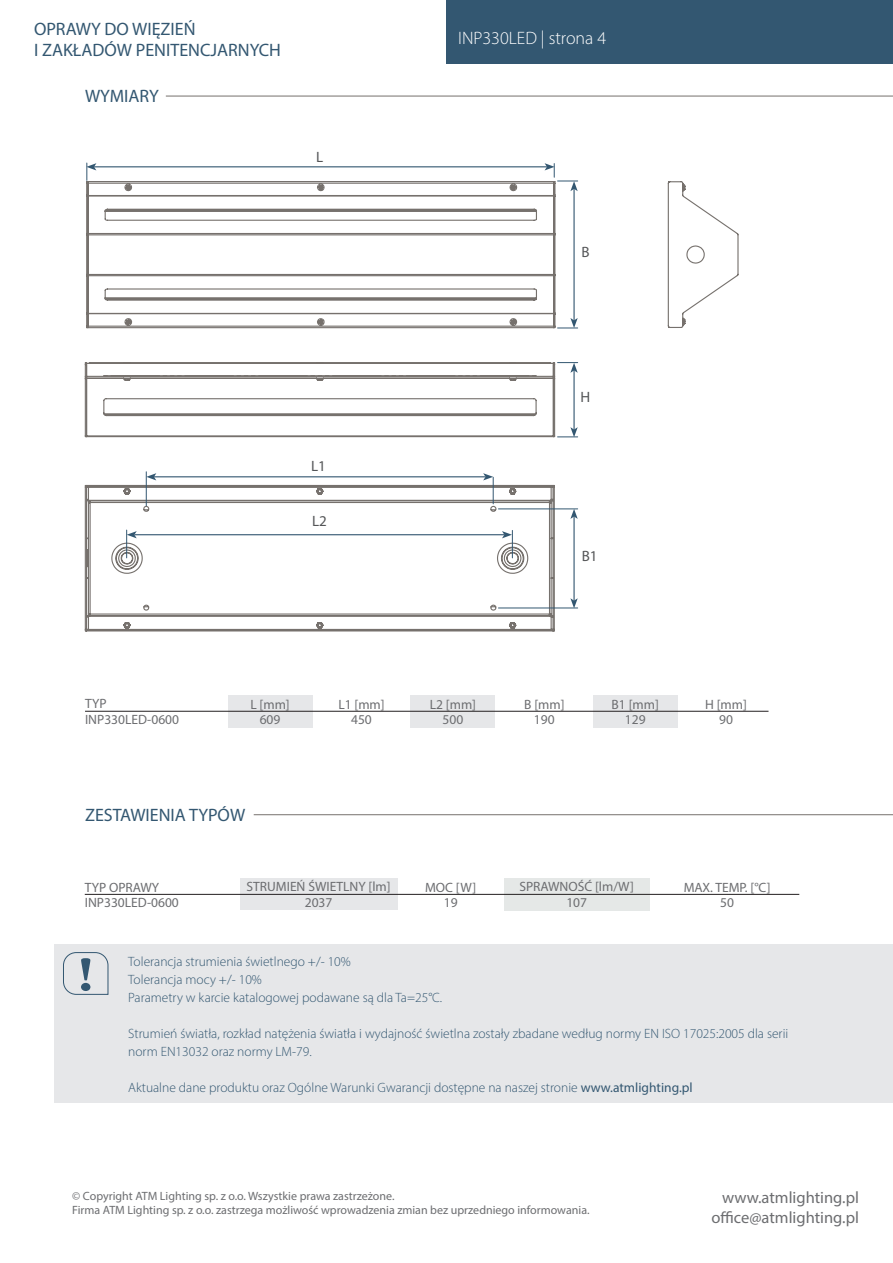
<style>
.page{position:relative;width:893px;height:1263px;background:#fff}
.page>*{position:absolute;margin:0;border:0;box-sizing:border-box;transform-origin:0 0}
.t1{font:700 49.8px "Adobe Garamond Pro";color:#335771;scale:1.17 1}
.t2{font:18px/21.6px "Myriad Pro";color:#335771}
.t3{font:300 18px "Myriad Pro";color:#fff}
.t4{font:16.5px/19.8px "Myriad Pro";color:#6c6d70;text-align:right}
.t5{font:15px "Myriad Pro";color:#545557}
.t6{font:300 13.5px/18px "Myriad Pro";color:#335771}
.t7{font:13.5px/15.6px "Myriad Pro";color:#6c6d70;text-align:center}
.t8{font:12px/14.4px "Myriad Pro";color:#6c6d70}
.s1{font-weight:400}
</style>
<div class="page">
<div style="left:228px;top:695px;width:85px;height:17px;background:#e6e7e9"></div>
<div style="left:228px;top:711px;width:85px;height:16px;background:#e6e7e9"></div>
<div style="left:410px;top:695px;width:85px;height:17px;background:#e6e7e9"></div>
<div style="left:410px;top:711px;width:85px;height:16px;background:#e6e7e9"></div>
<div style="left:593px;top:695px;width:85px;height:17px;background:#e6e7e9"></div>
<div style="left:593px;top:711px;width:85px;height:16px;background:#e6e7e9"></div>
<hr style="left:85px;top:711px;width:683px;height:1px;background:#231f20">
<div style="left:240px;top:878px;width:158px;height:16px;background:#e6e7e9"></div>
<div style="left:504px;top:894px;width:146px;height:16px;background:#e5e8e7"></div>
<div style="left:240px;top:894px;width:158px;height:16px;background:#e6e7e9"></div>
<div style="left:504px;top:878px;width:146px;height:16px;background:#e5e8e7"></div>
<hr style="left:85px;top:894px;width:714px;height:1px;background:#231f20">
<svg style="left:86px;top:180px;width:470px;height:149px"></svg>
<svg style="left:84px;top:484px;width:471px;height:148px"></svg>
<svg style="left:667px;top:181px;width:72px;height:147px"></svg>
<hr style="left:94px;top:166px;width:453px;height:1px;background:#335771">
<svg style="left:86px;top:163px;width:10px;height:17px"></svg>
<hr style="left:154px;top:476px;width:331px;height:1px;background:#335771">
<svg style="left:147px;top:473px;width:9px;height:7px"></svg>
<hr style="left:146px;top:472px;width:1px;height:34px;background:#335771">
<svg style="left:483px;top:473px;width:11px;height:31px"></svg>
<hr style="left:134px;top:534px;width:370px;height:1px;background:#335771">
<svg style="left:126px;top:530px;width:11px;height:28px"></svg>
<svg style="left:502px;top:530px;width:11px;height:28px"></svg>
<hr style="left:573px;top:189px;width:2px;height:131px;background:#335771">
<svg style="left:545px;top:163px;width:33px;height:28px"></svg>
<svg style="left:558px;top:318px;width:20px;height:11px"></svg>
<svg style="left:84px;top:362px;width:494px;height:76px"></svg>
<hr style="left:498px;top:509px;width:80px;height:1px;background:#335771">
<hr style="left:498px;top:608px;width:80px;height:1px;background:#335771">
<hr style="left:573px;top:516px;width:2px;height:85px;background:#335771">
<svg style="left:570px;top:509px;width:8px;height:10px"></svg>
<svg style="left:570px;top:598px;width:8px;height:10px"></svg>
<div style="left:54px;top:944px;width:839px;height:158px;background:#e6e7e9"></div>
<svg style="left:63px;top:952px;width:46px;height:43px"></svg>
<hr style="left:254px;top:814px;width:639px;height:1px;background:#76716d">
<hr style="left:166px;top:96px;width:727px;height:1px;background:#76716d">
<div style="left:446px;top:0;width:447px;height:63px;background:#335771"></div>
<h2 class="t2" style="left:34px;top:18px;width:248px">OPRAWY DO WIĘZIEŃ<br>I ZAKŁADÓW PENITENCJARNYCH</h2>
<h2 class="t2" style="left:85px;top:85px;width:75px">WYMIARY</h2>
<p class="t5" style="left:316px;top:148px;width:9px">L</p>
<p class="t5" style="left:311px;top:457px;width:16px">L1</p>
<p class="t5" style="left:312px;top:512px;width:16px">L2</p>
<h2 class="t3" style="left:458px;top:27px;width:149px">INP330LED | strona 4</h2>
<p class="t5" style="left:582px;top:243px;width:10px">B</p>
<p class="t5" style="left:580px;top:388px;width:11px">H</p>
<p class="t5" style="left:582px;top:546px;width:17px">B1</p>
<p class="t7" style="left:85px;top:695px;width:96px;text-align:left">TYP<br>INP330LED-0600</p>
<p class="t7" style="left:338px;top:696px;width:48px">L1 [mm]<br>450</p>
<p class="t7" style="left:430px;top:696px;width:48px">L2 [mm]<br>500</p>
<p class="t7" style="left:524px;top:696px;width:42px">B [mm]<br>190</p>
<p class="t7" style="left:612px;top:696px;width:49px">B1 [mm]<br>129</p>
<p class="t7" style="left:705px;top:696px;width:43px">H [mm]<br>90</p>
<p class="t7" style="left:250px;top:696px;width:41px">L [mm]<br>609</p>
<h2 class="t2" style="left:85px;top:804px;width:162px">ZESTAWIENIA TYPÓW</h2>
<p class="t7" style="left:247px;top:879px;width:146px">STRUMIEŃ ŚWIETLNY [lm]<br>2037</p>
<p class="t7" style="left:85px;top:879px;width:76px">TYP OPRAWY</p>
<p class="t7" style="left:425px;top:879px;width:53px">MOC [W]</p>
<p class="t7" style="left:519px;top:879px;width:116px">SPRAWNOŚĆ [lm/W]</p>
<p class="t7" style="left:684px;top:879px;width:88px">MAX. TEMP. [°C]</p>
<p class="t7" style="left:85px;top:895px;width:96px">INP330LED-0600</p>
<p class="t7" style="left:444px;top:895px;width:15px">19</p>
<p class="t7" style="left:566px;top:895px;width:22px">107</p>
<p class="t7" style="left:720px;top:895px;width:15px">50</p>
<h1 class="t1" style="left:78px;top:945px;width:14px">!</h1>
<p class="t6" style="left:128px;top:952px;width:316px">Tolerancja strumienia świetlnego +/- 10%<br>Tolerancja mocy +/- 10%<br>Parametry w karcie katalogowej podawane są dla Ta=25°C.</p>
<p class="t6" style="left:128px;top:1024px;width:662px">Strumień światła, rozkład natężenia światła i wydajność świetlna zostały zbadane według normy EN ISO 17025:2005 dla serii norm EN13032 oraz normy LM-79.</p>
<p class="t6" style="left:128px;top:1078px;width:566px">Aktualne dane produktu oraz Ogólne Warunki Gwarancji dostępne na naszej stronie <span class="s1">www.atmlighting.pl</span></p>
<p class="t8" style="left:72px;top:1188px;width:519px">© Copyright ATM Lighting sp. z o.o. Wszystkie prawa zastrzeżone.<br>Firma ATM Lighting sp. z o.o. zastrzega możliwość wprowadzenia zmian bez uprzedniego informowania.</p>
<p class="t4" style="left:711px;top:1187px;width:149px">www.atmlighting.pl office@atmlighting.pl</p>
</div>
